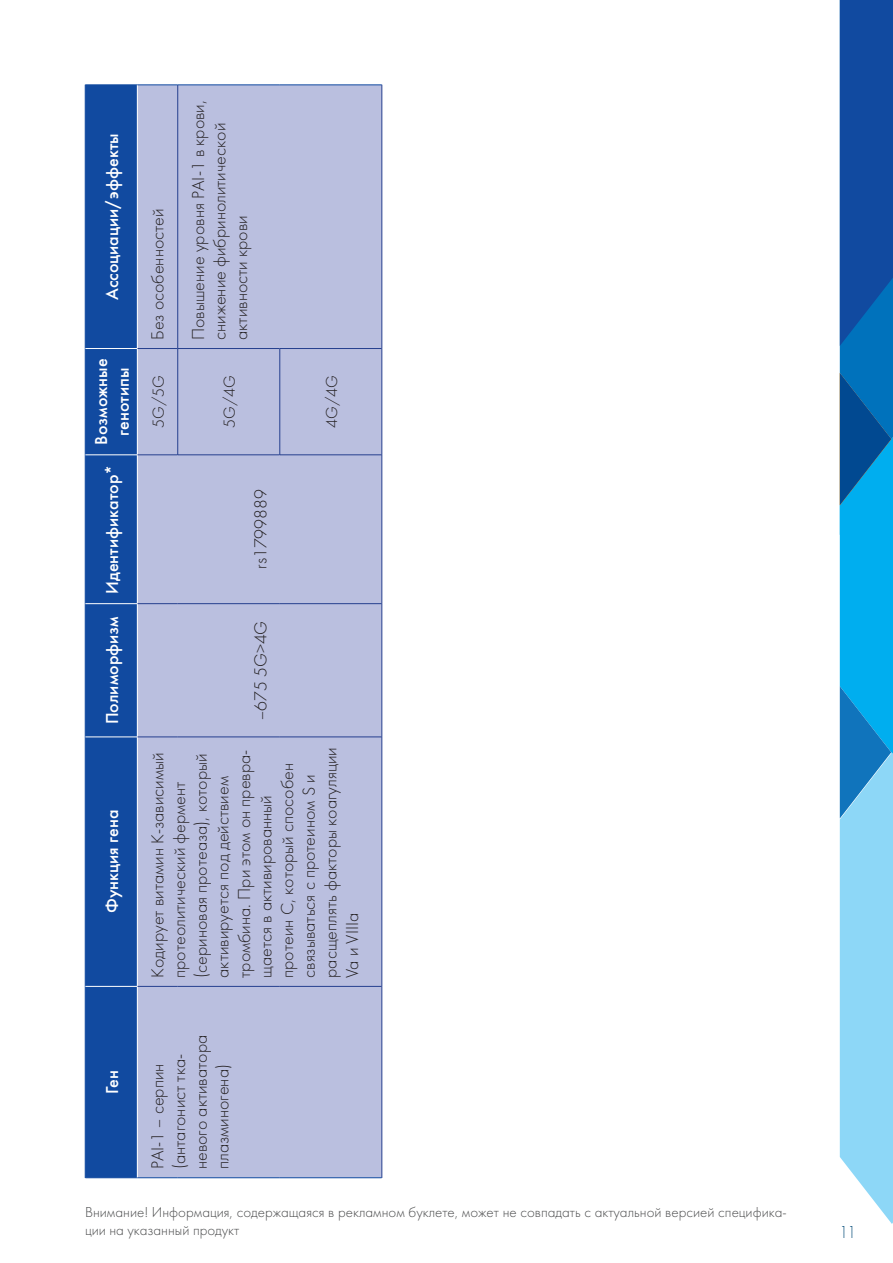
<style>
.page{position:relative;width:893px;height:1263px;background:#fff}
.page>*{position:absolute;margin:0;border:0;box-sizing:border-box;transform-origin:0 0}
.t1{font:18px/21.6px "Futura Light C";color:#231f20}
.t2{font:18px/21.6px "Futura Medium C";color:#fff;text-align:center}
.t3{font:18px "Futura Light C";color:#004977;scale:.8 1}
.t4{font:16.5px "Futura Light C";color:#231f20}
.t5{font:15px/18px "Futura Light C";color:#4b4c4d}
</style>
<div class="page">
<svg style="left:840px;top:0;width:53px;height:1224px;background:#3b97d2"></svg>
<div style="left:86px;top:86px;width:51px;height:1091px;background:#114aa0"></div>
<div style="left:138px;top:86px;width:244px;height:1091px;background:#babfdf"></div>
<hr style="left:85px;top:986px;width:1px;height:192px;background:#114aa0">
<hr style="left:85px;top:1177px;width:52px;height:1px;background:#114aa0">
<hr style="left:85px;top:737px;width:1px;height:249px;background:#114aa0">
<hr style="left:85px;top:604px;width:1px;height:133px;background:#114aa0">
<hr style="left:85px;top:455px;width:1px;height:149px;background:#114aa0">
<hr style="left:85px;top:348px;width:1px;height:107px;background:#114aa0">
<hr style="left:85px;top:85px;width:1px;height:263px;background:#114aa0">
<hr style="left:85px;top:85px;width:52px;height:1px;background:#114aa0">
<hr style="left:85px;top:986px;width:52px;height:1px;background:#fff">
<hr style="left:85px;top:737px;width:52px;height:1px;background:#fff">
<hr style="left:85px;top:603px;width:52px;height:1px;background:#fff">
<hr style="left:85px;top:455px;width:52px;height:1px;background:#fff">
<hr style="left:85px;top:348px;width:52px;height:1px;background:#fff">
<hr style="left:382px;top:986px;width:1px;height:192px;background:#253f8e">
<hr style="left:382px;top:737px;width:1px;height:249px;background:#253f8e">
<hr style="left:382px;top:604px;width:1px;height:133px;background:#253f8e">
<hr style="left:382px;top:455px;width:1px;height:149px;background:#253f8e">
<hr style="left:177px;top:348px;width:1px;height:107px;background:#253f8e">
<hr style="left:177px;top:85px;width:1px;height:263px;background:#253f8e">
<hr style="left:280px;top:348px;width:1px;height:107px;background:#253f8e">
<hr style="left:382px;top:348px;width:1px;height:107px;background:#253f8e">
<hr style="left:382px;top:85px;width:1px;height:263px;background:#253f8e">
<hr style="left:137px;top:1177px;width:41px;height:1px;background:#114aa0">
<hr style="left:178px;top:1177px;width:102px;height:1px;background:#114aa0">
<hr style="left:280px;top:1177px;width:102px;height:1px;background:#114aa0">
<hr style="left:138px;top:986px;width:40px;height:1px;background:#253f8e">
<hr style="left:138px;top:737px;width:40px;height:1px;background:#253f8e">
<hr style="left:138px;top:603px;width:40px;height:1px;background:#253f8e">
<hr style="left:178px;top:986px;width:102px;height:1px;background:#253f8e">
<hr style="left:178px;top:737px;width:102px;height:1px;background:#253f8e">
<hr style="left:178px;top:603px;width:102px;height:1px;background:#253f8e">
<hr style="left:280px;top:986px;width:102px;height:1px;background:#253f8e">
<hr style="left:280px;top:737px;width:102px;height:1px;background:#253f8e">
<hr style="left:280px;top:603px;width:102px;height:1px;background:#253f8e">
<hr style="left:137px;top:85px;width:41px;height:1px;background:#114aa0">
<hr style="left:178px;top:85px;width:102px;height:1px;background:#114aa0">
<hr style="left:280px;top:85px;width:102px;height:1px;background:#114aa0">
<hr style="left:138px;top:455px;width:40px;height:1px;background:#253f8e">
<hr style="left:138px;top:348px;width:40px;height:1px;background:#253f8e">
<hr style="left:178px;top:455px;width:102px;height:1px;background:#253f8e">
<hr style="left:178px;top:348px;width:102px;height:1px;background:#253f8e">
<hr style="left:280px;top:455px;width:102px;height:1px;background:#253f8e">
<hr style="left:280px;top:348px;width:102px;height:1px;background:#253f8e">
<p class="t2" style="left:101px;top:300px;width:168px;rotate:-90deg">Ассоциации/эффекты</p>
<p class="t2" style="left:91px;top:445px;width:88px;rotate:-90deg">Возможные генотипы</p>
<p class="t2" style="left:101px;top:724px;width:261px;rotate:-90deg">Полиморфизм Идентификатор*</p>
<p class="t2" style="left:101px;top:913px;width:105px;rotate:-90deg">Функция гена</p>
<p class="t1" style="left:147px;top:340px;width:133px;rotate:-90deg">Без особенностей</p>
<p class="t4" style="left:150px;top:428px;width:55px;rotate:-90deg">5G/5G</p>
<p class="t1" style="left:188px;top:340px;width:242px;rotate:-90deg">Повышение уровня PAI-1 в крови, снижение фибринолитической активности крови</p>
<p class="t4" style="left:221px;top:428px;width:55px;rotate:-90deg">5G/4G</p>
<p class="t1" style="left:250px;top:569px;width:81px;rotate:-90deg">rs1799889</p>
<p class="t1" style="left:250px;top:720px;width:101px;rotate:-90deg">–675 5G&gt;4G</p>
<p class="t4" style="left:323px;top:428px;width:55px;rotate:-90deg">4G/4G</p>
<p class="t1" style="left:147px;top:978px;width:232px;rotate:-90deg">Кодирует витамин K-зависимый протеолитический фермент (сериновая протеаза), который активируется под действием тромбина. При этом он превра&shy;щается в активированный протеин С, который способен связываться с протеином S и расщеплять факторы коагуляции<br>Va и VIIIа</p>
<p class="t2" style="left:101px;top:1094px;width:26px;rotate:-90deg">Ген</p>
<p class="t1" style="left:147px;top:1169px;width:136px;rotate:-90deg">PAI-1 – серпин (антагонист тка&shy;невого активатора плазминогена)</p>
<p class="t5" style="left:85px;top:1203px;width:703px">Внимание! Информация, содержащаяся в рекламном буклете, может не совпадать с актуальной версией специфика&shy;ции на указанный продукт</p>
<p class="t3" style="left:840px;top:1222px;width:21px">11</p>
</div>
